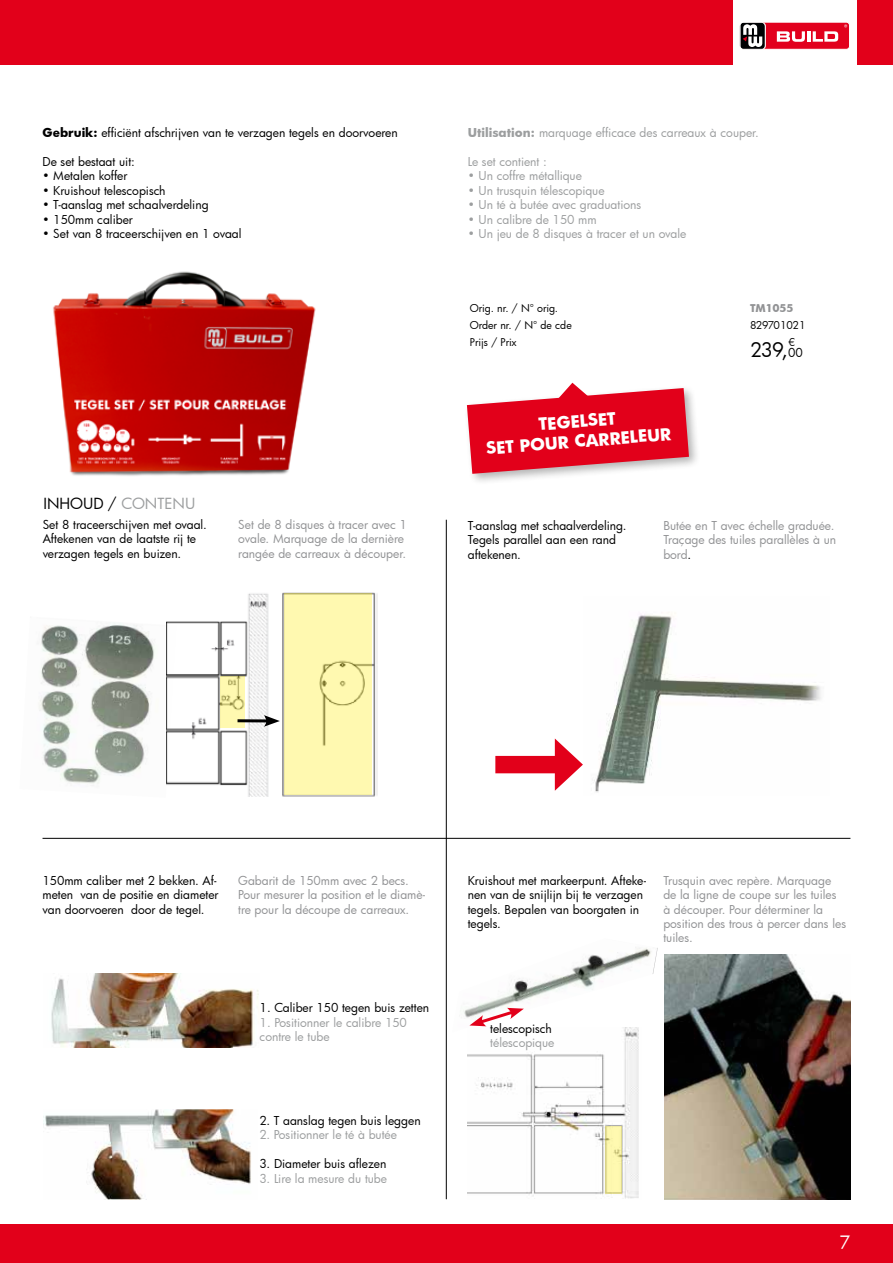
<style>
.page{position:relative;width:893px;height:1263px;background:#fff}
.page>*{position:absolute;margin:0;border:0;box-sizing:border-box;transform-origin:0 0}
.t1{font:19.5px "Futura";color:#000}
.t2{font:18px "Futura";color:#fff}
.t3{font:700 16.5px/19.8px "Futura";color:#fff;text-align:center}
.t4{font:15px "Futura";color:#000}
.t5{font:12px/14.4px "Futura";color:#000}
.t6{font:12px/14.4px "Futura";color:#929395}
.t7{font:12px/14.4px "Futura";color:#9c9e9f}
.t8{font:10.5px "Futura";color:#000}
.t9{font:10.5px "Futura";letter-spacing:-.035em;color:#000}
.t10{font:700 10.5px "Futura";letter-spacing:-.005em;color:#929395}
.s1{font-weight:700}
.s2{color:#9c9e9f}
.s3{font-size:12px}
.s4{color:#000}
</style>
<div class="page">
<div style="left:0;top:1224px;width:893px;height:39px;background:#e2001a"></div>
<img style="left:53px;top:271px;width:263px;height:205px">
<img style="left:39px;top:623px;width:116px;height:163px">
<img style="left:468px;top:1033px;width:171px;height:166px">
<img style="left:463px;top:947px;width:195px;height:86px">
<img style="left:594px;top:614px;width:227px;height:179px">
<div style="left:495px;top:756px;width:71px;height:17px;background:#e2001a"></div>
<svg style="left:555px;top:738px;width:28px;height:53px"></svg>
<img style="left:664px;top:954px;width:186px;height:245px">
<img style="left:51px;top:974px;width:208px;height:74px">
<img style="left:166px;top:593px;width:103px;height:203px">
<img style="left:282px;top:592px;width:95px;height:205px">
<div style="left:463px;top:385px;width:238px;height:101px;background:#000;opacity:.3"></div>
<svg style="left:467px;top:383px;width:222px;height:91px"></svg>
<hr style="left:446px;top:520px;width:1px;height:679px;background:#000">
<hr style="left:43px;top:838px;width:807px;height:1px;background:#000">
<svg style="left:221px;top:676px;width:24px;height:52px"></svg>
<div style="left:284px;top:594px;width:88px;height:201px;background:#fff9b0"></div>
<hr style="left:238px;top:719px;width:31px;height:3px;background:#000">
<svg style="left:264px;top:715px;width:16px;height:12px"></svg>
<svg style="left:605px;top:1126px;width:17px;height:68px"></svg>
<img style="left:45px;top:1109px;width:206px;height:90px">
<svg style="left:469px;top:1008px;width:55px;height:18px"></svg>
<div style="left:0;top:0;width:893px;height:65px;background:#e2001a"></div>
<div style="left:733px;top:0;width:123px;height:74px;background:#fff"></div>
<div style="left:746px;top:22px;width:103px;height:27px;background:#e2001d;border-radius:3px"></div>
<div style="left:741px;top:22px;width:25px;height:28px;background:#d3d3d3;border-radius:4px"></div>
<div style="left:740px;top:23px;width:25px;height:26px;background:#000204;border-radius:4px"></div>
<svg style="left:743px;top:24px;width:19px;height:23px"></svg>
<div style="left:740px;top:22px;width:110px;height:28px;border:1px solid #fff;border-radius:3px"></div>
<svg style="left:777px;top:31px;width:61px;height:11px"></svg>
<p class="t5" style="left:43px;top:125px;width:357px"><span class="s1">Gebruik:</span> efficiënt afschrijven van te verzagen tegels en doorvoeren</p>
<p class="t5" style="left:43px;top:154px;width:94px">De set bestaat uit:</p>
<p class="t5" style="left:43px;top:169px;width:86px">• Metalen koffer</p>
<p class="t5" style="left:43px;top:183px;width:125px">• Kruishout telescopisch</p>
<p class="t5" style="left:43px;top:197px;width:168px">• T-aanslag met schaalverdeling</p>
<p class="t5" style="left:43px;top:212px;width:92px">• 150mm caliber</p>
<p class="t5" style="left:43px;top:226px;width:201px">• Set van 8 traceerschijven en 1 ovaal</p>
<p class="t4" style="left:44px;top:493px;width:153px">INHOUD / <span class="s2">CONTENU</span></p>
<p class="t5" style="left:43px;top:517px;width:166px">Set 8 traceerschijven met ovaal.<br>Aftekenen van de laatste rij te verzagen tegels en buizen.</p>
<p class="t6" style="left:238px;top:517px;width:170px">Set de 8 disques à tracer avec 1 ovale. Marquage de la dernière rangée de carreaux à découper.</p>
<p class="t7" style="left:468px;top:125px;width:293px"><span class="s1">Utilisation:</span> marquage efficace des carreaux à couper.</p>
<p class="t7" style="left:468px;top:154px;width:81px">Le set contient :</p>
<p class="t7" style="left:468px;top:169px;width:116px">• Un coffre métallique</p>
<p class="t7" style="left:468px;top:183px;width:138px">• Un trusquin télescopique</p>
<p class="t7" style="left:468px;top:197px;width:175px">• Un té à butée avec graduations</p>
<p class="t7" style="left:468px;top:212px;width:130px">• Un calibre de 150 mm</p>
<p class="t7" style="left:468px;top:226px;width:220px">• Un jeu de 8 disques à tracer et un ovale</p>
<p class="t8" style="left:470px;top:301px;width:90px">Orig. nr. / N° orig.</p>
<p class="t10" style="left:750px;top:301px;width:45px">TM1055</p>
<p class="t8" style="left:470px;top:318px;width:103px">Order nr. / N° de cde</p>
<p class="t9" style="left:750px;top:318px;width:57px">829701021</p>
<p class="t8" style="left:470px;top:335px;width:48px">Prijs / Prix</p>
<h1 class="t1" style="left:750px;top:336px;width:55px">239,<span class="s3">00</span></h1>
<p class="t8" style="left:788px;top:335px;width:8px">€</p>
<h3 class="t3" style="left:484px;top:419px;width:187px;rotate:-5deg">TEGELSET<br>SET POUR CARRELEUR</h3>
<p class="t5" style="left:468px;top:518px;width:160px">T-aanslag met schaalverdeling.<br>Tegels parallel aan een rand aftekenen.</p>
<p class="t6" style="left:663px;top:518px;width:174px">Butée en T avec échelle graduée.<br>Traçage des tuiles parallèles à un bord<span class="s4">.</span></p>
<p class="t5" style="left:43px;top:873px;width:178px">150mm caliber met 2 bekken. Af&shy;meten van de positie en diameter van doorvoeren door de tegel.</p>
<p class="t6" style="left:238px;top:873px;width:189px">Gabarit de 150mm avec 2 becs.<br>Pour mesurer la position et le diamè&shy;tre pour la découpe de carreaux.</p>
<p class="t5" style="left:260px;top:1000px;width:171px">1. Caliber 150 tegen buis zetten</p>
<p class="t7" style="left:260px;top:1015px;width:149px">1. Positionner le calibre 150 contre le tube</p>
<p class="t5" style="left:260px;top:1113px;width:163px">2. T aanslag tegen buis leggen</p>
<p class="t7" style="left:260px;top:1127px;width:139px">2. Positionner le té à butée</p>
<p class="t5" style="left:260px;top:1156px;width:128px">3. Diameter buis aflezen</p>
<p class="t7" style="left:260px;top:1171px;width:129px">3. Lire la mesure du tube</p>
<p class="t5" style="left:468px;top:873px;width:180px">Kruishout met markeerpunt. Afteke&shy;nen van de snijlijn bij te verzagen tegels. Bepalen van boorgaten in tegels.</p>
<p class="t6" style="left:663px;top:873px;width:184px">Trusquin avec repère. Marquage de la ligne de coupe sur les tuiles à découper. Pour déterminer la position des trous à percer dans les tuiles.</p>
<p class="t5" style="left:490px;top:1021px;width:63px">telescopisch</p>
<p class="t7" style="left:490px;top:1035px;width:66px">télescopique</p>
<h2 class="t2" style="left:839px;top:1230px;width:13px">7</h2>
</div>
